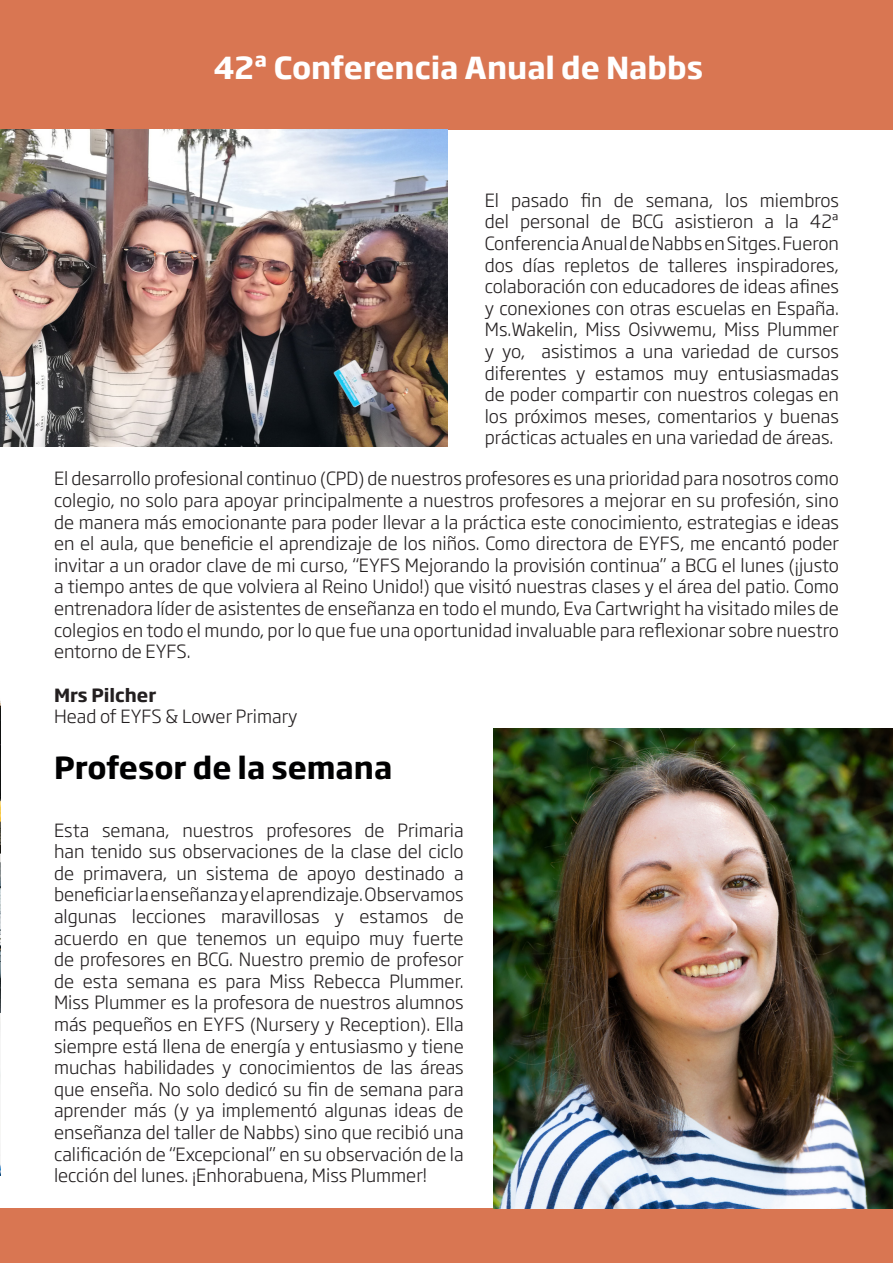
<style>
.page{position:relative;width:893px;height:1263px;background:#fff}
.page>*{position:absolute;margin:0;border:0;box-sizing:border-box;transform-origin:0 0}
.t1{font:700 30px "Soho Gothic Pro";color:#fff}
.t2{font:700 30px "Soho Gothic Pro";color:#000001}
.t3{font:300 18px/21.6px "Soho Gothic Pro";color:#231f20;text-align:justify}
.t4{font:700 18px "Soho Gothic Pro";color:#231f20}
</style>
<div class="page">
<img style="left:0;top:701px;width:1px;height:475px">
<div style="left:0;top:0;width:893px;height:130px;background:#d97652"></div>
<div style="left:0;top:1209px;width:893px;height:54px;background:#d97652"></div>
<img style="left:0;top:130px;width:447px;height:316px">
<img style="left:493px;top:729px;width:400px;height:480px">
<p class="t1" style="left:213px;top:44px;width:491px">42ª Conferencia Anual de Nabbs</p>
<p class="t3" style="left:485px;top:188px;width:356px">El pasado fin de semana, los miembros del personal de BCG asistieron a la 42ª Conferencia Anual de Nabbs en Sitges. Fueron dos días repletos de talleres inspiradores, colaboración con educadores de ideas afines y conexiones con otras escuelas en España.<br>Ms.Wakelin, Miss Osivwemu, Miss Plummer y yo, asistimos a una variedad de cursos diferentes y estamos muy entusiasmadas de poder compartir con nuestros colegas en los próximos meses, comentarios y buenas prácticas actuales en una variedad de áreas.</p>
<p class="t3" style="left:54px;top:467px;width:787px">El desarrollo profesional continuo (CPD) de nuestros profesores es una prioridad para nosotros como colegio, no solo para apoyar principalmente a nuestros profesores a mejorar en su profesión, sino de manera más emocionante para poder llevar a la práctica este conocimiento, estrategias e ideas en el aula, que beneficie el aprendizaje de los niños. Como directora de EYFS, me encantó poder invitar a un orador clave de mi curso, “EYFS Mejorando la provisión continua” a BCG el lunes (¡justo a tiempo antes de que volviera al Reino Unido!) que visitó nuestras clases y el área del patio. Como entrenadora líder de asistentes de enseñanza en todo el mundo, Eva Cartwright ha visitado miles de colegios en todo el mundo, por lo que fue una oportunidad invaluable para reflexionar sobre nuestro entorno de EYFS.</p>
<p class="t4" style="left:54px;top:680px;width:104px">Mrs Pilcher</p>
<p class="t3" style="left:54px;top:705px;width:245px">Head of EYFS &amp; Lower Primary</p>
<p class="t2" style="left:54px;top:744px;width:340px">Profesor de la semana</p>
<p class="t3" style="left:54px;top:818px;width:411px">Esta semana, nuestros profesores de Primaria han tenido sus observaciones de la clase del ciclo de primavera, un sistema de apoyo destinado a beneficiar la enseñanza y el aprendizaje. Observamos algunas lecciones maravillosas y estamos de acuerdo en que tenemos un equipo muy fuerte de profesores en BCG. Nuestro premio de profesor de esta semana es para Miss Rebecca Plummer.<br>Miss Plummer es la profesora de nuestros alumnos más pequeños en EYFS (Nursery y Reception). Ella siempre está llena de energía y entusiasmo y tiene muchas habilidades y conocimientos de las áreas que enseña. No solo dedicó su fin de semana para aprender más (y ya implementó algunas ideas de enseñanza del taller de Nabbs) sino que recibió una calificación de “Excepcional” en su observación de la lección del lunes. ¡Enhorabuena, Miss Plummer!</p>
</div>
